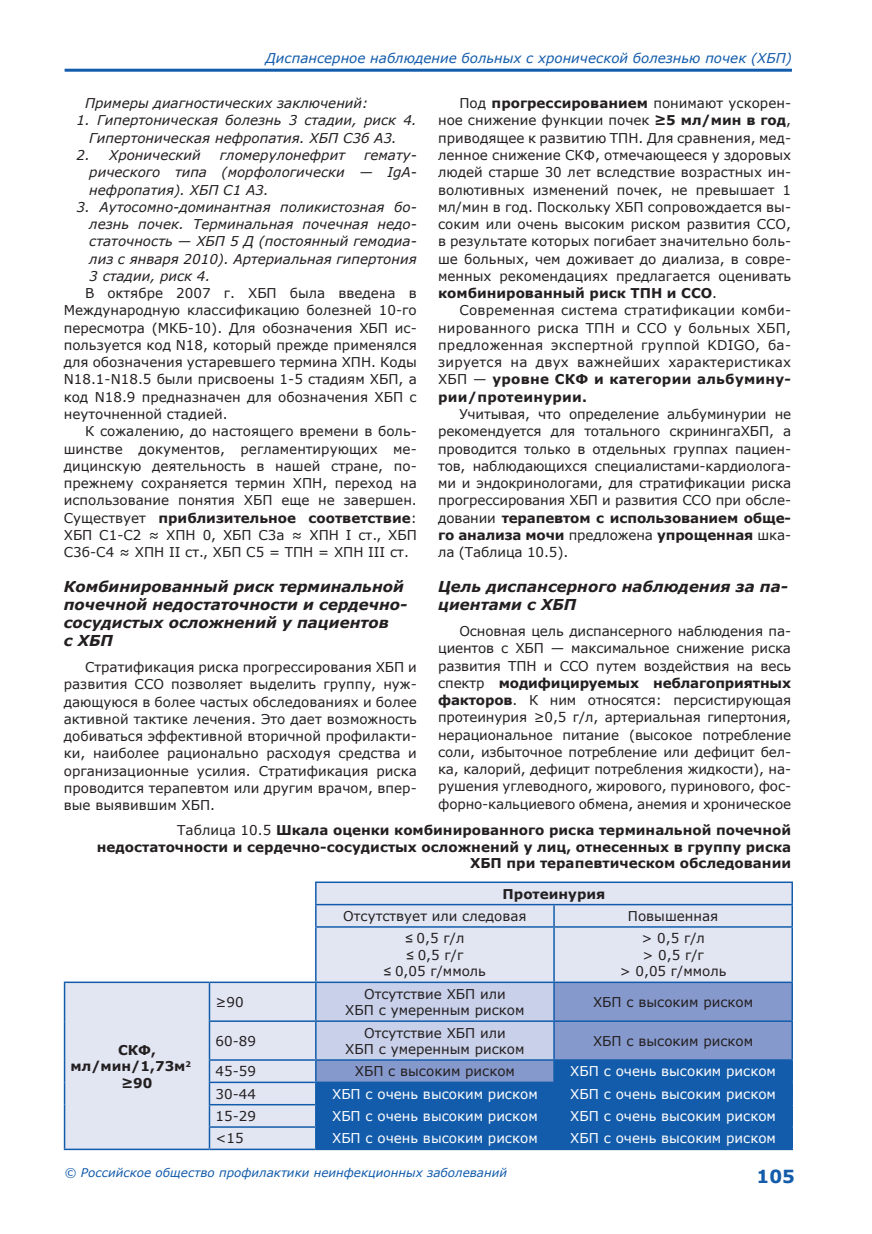
<style>
.page{position:relative;width:872px;height:1234px;background:#fff}
.page>*{position:absolute;margin:0;border:0;box-sizing:border-box;transform-origin:0 0}
.t1{font:700 18px "Verdana";color:#135cab}
.t2{font:italic 700 15px/18px "Verdana";color:#231f20}
.t3{font:13.5px/17.2px "Verdana";color:#231f20;text-align:justify}
.t4{font:italic 13.5px/17.2px "Verdana";color:#231f20;text-align:justify}
.t5{font:700 13.5px/16.2px "Verdana";color:#231f20;text-align:right}
.t6{font:13.5px "Verdana";color:#fff}
.t7{font:italic 13.5px "Verdana";color:#135cab}
.t8{font:italic 12px "Verdana";color:#135cab}
.s1{font-weight:700}
.s2{font-weight:400}
.s3{font-family:"Arial"}
</style>
<div class="page">
<hr style="left:65px;top:69px;width:727px;height:3px;background:#135cab">
<svg style="left:65px;top:882px;width:726px;height:266px;fill:#e2e6f3"></svg>
<hr style="left:791px;top:982px;width:2px;height:38px;background:#135cab">
<hr style="left:554px;top:1020px;width:239px;height:1px;background:#135cab">
<hr style="left:791px;top:1021px;width:2px;height:37px;background:#135cab">
<hr style="left:554px;top:1058px;width:239px;height:2px;background:#135cab">
<hr style="left:791px;top:1060px;width:2px;height:21px;background:#135cab">
<hr style="left:554px;top:1081px;width:239px;height:1px;background:#135cab">
<hr style="left:791px;top:1082px;width:2px;height:21px;background:#135cab">
<hr style="left:554px;top:1103px;width:239px;height:2px;background:#135cab">
<hr style="left:791px;top:1105px;width:2px;height:20px;background:#135cab">
<hr style="left:554px;top:1125px;width:239px;height:2px;background:#135cab">
<hr style="left:791px;top:1127px;width:2px;height:21px;background:#135cab">
<hr style="left:554px;top:1148px;width:239px;height:1px;background:#135cab">
<hr style="left:315px;top:881px;width:239px;height:1px;background:#135cab">
<hr style="left:554px;top:881px;width:239px;height:1px;background:#135cab">
<hr style="left:791px;top:882px;width:2px;height:21px;background:#135cab">
<hr style="left:315px;top:903px;width:239px;height:2px;background:#135cab">
<svg style="left:315px;top:882px;width:1px;height:44px"></svg>
<hr style="left:554px;top:903px;width:239px;height:2px;background:#135cab">
<hr style="left:553px;top:905px;width:2px;height:21px;background:#135cab">
<hr style="left:791px;top:905px;width:2px;height:21px;background:#135cab">
<hr style="left:315px;top:926px;width:239px;height:1px;background:#135cab">
<hr style="left:315px;top:927px;width:1px;height:54px;background:#135cab">
<hr style="left:554px;top:926px;width:239px;height:1px;background:#135cab">
<hr style="left:553px;top:927px;width:2px;height:54px;background:#135cab">
<hr style="left:791px;top:927px;width:2px;height:54px;background:#135cab">
<hr style="left:316px;top:981px;width:238px;height:1px;background:#135cab">
<hr style="left:554px;top:981px;width:239px;height:1px;background:#135cab">
<hr style="left:64px;top:981px;width:145px;height:1px;background:#135cab">
<hr style="left:64px;top:982px;width:1px;height:38px;background:#135cab">
<hr style="left:64px;top:1020px;width:1px;height:39px;background:#135cab">
<svg style="left:64px;top:1059px;width:1px;height:89px"></svg>
<hr style="left:64px;top:1148px;width:145px;height:1px;background:#135cab">
<hr style="left:209px;top:981px;width:107px;height:1px;background:#135cab">
<hr style="left:209px;top:982px;width:1px;height:38px;background:#135cab">
<hr style="left:209px;top:1020px;width:107px;height:1px;background:#135cab">
<hr style="left:209px;top:1021px;width:1px;height:37px;background:#135cab">
<hr style="left:209px;top:1058px;width:107px;height:2px;background:#135cab">
<hr style="left:209px;top:1081px;width:107px;height:1px;background:#135cab">
<hr style="left:209px;top:1103px;width:107px;height:2px;background:#135cab">
<hr style="left:209px;top:1125px;width:107px;height:2px;background:#135cab">
<svg style="left:209px;top:1060px;width:1px;height:88px"></svg>
<svg style="left:315px;top:982px;width:477px;height:167px;background:#5c87c2"></svg>
<hr style="left:209px;top:1148px;width:107px;height:1px;background:#135cab">
<p class="t7" style="left:266px;top:49px;width:527px">Диспансерное наблюдение больных с хронической болезнью почек (ХБП)</p>
<p class="t4" style="left:85px;top:94px;width:285px">Примеры диагностических заключений:</p>
<p class="t4" style="left:77px;top:112px;width:342px;text-align:center">1. Гипертоническая болезнь 3 стадии, риск 4.<br>Гипертоническая нефропатия. ХБП С3б А3.</p>
<p class="t4" style="left:77px;top:146px;width:126px">2. Хронический</p>
<p class="t4" style="left:220px;top:146px;width:127px">гломерулонефрит</p>
<p class="t3" style="left:438px;top:94px;width:354px;text-indent:21px">Под <span class="s1">прогрессированием</span> понимают ускорен&shy;ное снижение функции почек <span class="s1">≥5 мл/мин в год</span>, приводящее к развитию ТПН. Для сравнения, мед&shy;ленное снижение СКФ, отмечающееся у здоровых людей старше 30 лет вследствие возрастных ин&shy;волютивных изменений почек, не превышает 1 мл/мин в год. Поскольку ХБП сопровождается вы&shy;соким или очень высоким риском развития ССО, в результате которых погибает значительно боль&shy;ше больных, чем доживает до диализа, в совре&shy;менных рекомендациях предлагается оценивать <span class="s1">комбинированный риск ТПН и ССО</span>.</p>
<p class="t3" style="left:438px;top:302px;width:354px;text-indent:21px">Современная система стратификации комби&shy;нированного риска ТПН и ССО у больных ХБП, предложенная экспертной группой KDIGO, ба&shy;зируется на двух важнейших характеристиках ХБП — <span class="s1">уровне СКФ и категории альбумину&shy;рии/протеинурии.</span></p>
<p class="t3" style="left:438px;top:405px;width:354px;text-indent:21px">Учитывая, что определение альбуминурии не рекомендуется для тотального скринингаХБП, а проводится только в отдельных группах пациен&shy;тов, наблюдающихся специалистами-кардиолога&shy;ми и эндокринологами, для стратификации риска прогрессирования ХБП и развития ССО при обсле&shy;довании <span class="s1">терапевтом с использованием обще&shy;го анализа мочи</span> предложена <span class="s1">упрощенная</span> шка&shy;ла (Таблица 10.5).</p>
<p class="t2" style="left:438px;top:577px;width:351px">Цель диспансерного наблюдения за па&shy;циентами с ХБП</p>
<p class="t3" style="left:438px;top:622px;width:354px;text-indent:21px">Основная цель диспансерного наблюдения па&shy;циентов с ХБП — максимальное снижение риска развития ТПН и ССО путем воздействия на весь спектр <span class="s1">модифицируемых неблагоприятных факторов</span>. К ним относятся: персистирующая протеинурия ≥0,5 г/л, артериальная гипертония, нерациональное питание (высокое потребление соли, избыточное потребление или дефицит бел&shy;ка, калорий, дефицит потребления жидкости), на&shy;рушения углеводного, жирового, пуринового, фос&shy;форно-кальциевого обмена, анемия и хроническое</p>
<p class="t5" style="left:97px;top:822px;width:696px"><span class="s2">Таблица 10.5</span> Шкала оценки комбинированного риска терминальной почечной недостаточности и сердечно-сосудистых осложнений у лиц, отнесенных в группу риска<br>ХБП при терапевтическом обследовании</p>
<p class="t5" style="left:502px;top:885px;width:104px">Протеинурия</p>
<p class="t3" style="left:343px;top:907px;width:185px">Отсутствует или следовая</p>
<p class="t3" style="left:628px;top:907px;width:92px">Повышенная</p>
<p class="t3" style="left:384px;top:929px;width:104px;line-height:16.5px;text-align:center"><span class="s3">≤</span> 0,5 г/л<br><span class="s3">≤</span> 0,5 г/г<br><span class="s3">≤</span> 0,05 г/ммоль</p>
<p class="t3" style="left:619px;top:929px;width:108px;line-height:16.5px;text-align:center">&gt; 0,5 г/л<br>&gt; 0,5 г/г<br>&gt; 0,05 г/ммоль</p>
<p class="t4" style="left:89px;top:146px;width:329px;text-indent:275px">гемату&shy;рического типа (морфологически — IgA&shy;нефропатия). ХБП С1 А3.</p>
<p class="t4" style="left:89px;top:198px;width:329px;text-indent:-13px">3. Аутосомно-доминантная поликистозная бо&shy;лезнь почек. Терминальная почечная недо&shy;статочность — ХБП 5 Д (постоянный гемодиа&shy;лиз с января 2010). Артериальная гипертония 3 стадии, риск 4.</p>
<p class="t3" style="left:64px;top:284px;width:354px;text-indent:21px">В октябре 2007 г. ХБП была введена в Международную классификацию болезней 10-го пересмотра (МКБ-10). Для обозначения ХБП ис&shy;пользуется код N18, который прежде применялся для обозначения устаревшего термина ХПН. Коды N18.1-N18.5 были присвоены 1-5 стадиям ХБП, а код N18.9 предназначен для обозначения ХБП с неуточненной стадией.</p>
<p class="t3" style="left:64px;top:422px;width:354px;text-indent:21px">К сожалению, до настоящего времени в боль&shy;шинстве документов, регламентирующих ме&shy;дицинскую деятельность в нашей стране, по&shy;прежнему сохраняется термин ХПН, переход на использование понятия ХБП еще не завершен.<br>Существует <span class="s1">приблизительное соответствие</span>:<br>ХБП С1-С2 ≈ ХПН 0, ХБП С3а ≈ ХПН I ст., ХБП С3б-С4 ≈ ХПН II ст., ХБП С5 = ТПН = ХПН III ст.</p>
<p class="t2" style="left:64px;top:577px;width:345px">Комбинированный риск терминальной почечной недостаточности и сердечно&shy;сосудистых осложнений у пациентов<br>с ХБП</p>
<p class="t3" style="left:64px;top:658px;width:354px;text-indent:21px">Стратификация риска прогрессирования ХБП и развития ССО позволяет выделить группу, нуж&shy;дающуюся в более частых обследованиях и более активной тактике лечения. Это дает возможность добиваться эффективной вторичной профилакти&shy;ки, наиболее рационально расходуя средства и организационные усилия. Стратификация риска проводится терапевтом или другим врачом, впер&shy;вые выявившим ХБП.</p>
<p class="t5" style="left:118px;top:1040px;width:39px">СКФ,</p>
<p class="t5" style="left:71px;top:1057px;width:122px">мл/мин/1,73м<sup>2</sup></p>
<p class="t5" style="left:122px;top:1073px;width:32px">≥90</p>
<p class="t3" style="left:215px;top:992px;width:30px">≥90</p>
<p class="t3" style="left:345px;top:985px;width:181px;line-height:16.5px;text-align:center">Отсутствие ХБП или<br>ХБП с умеренным риском</p>
<p class="t3" style="left:593px;top:992px;width:162px">ХБП с высоким риском</p>
<p class="t3" style="left:215px;top:1031px;width:42px">60-89</p>
<p class="t3" style="left:345px;top:1023px;width:181px;line-height:16.5px;text-align:center">Отсутствие ХБП или<br>ХБП с умеренным риском</p>
<p class="t3" style="left:593px;top:1031px;width:162px">ХБП с высоким риском</p>
<p class="t3" style="left:215px;top:1062px;width:42px">45-59</p>
<p class="t3" style="left:355px;top:1062px;width:162px">ХБП с высоким риском</p>
<p class="t6" style="left:570px;top:1061px;width:207px">ХБП с очень высоким риском</p>
<p class="t3" style="left:215px;top:1084px;width:42px">30-44</p>
<p class="t6" style="left:332px;top:1084px;width:207px">ХБП с очень высоким риском</p>
<p class="t6" style="left:570px;top:1084px;width:207px">ХБП с очень высоким риском</p>
<p class="t3" style="left:215px;top:1107px;width:42px">15-29</p>
<p class="t6" style="left:332px;top:1106px;width:207px">ХБП с очень высоким риском</p>
<p class="t6" style="left:570px;top:1106px;width:207px">ХБП с очень высоким риском</p>
<p class="t3" style="left:215px;top:1129px;width:30px">&lt;15</p>
<p class="t6" style="left:332px;top:1128px;width:207px">ХБП с очень высоким риском</p>
<p class="t6" style="left:570px;top:1128px;width:207px">ХБП с очень высоким риском</p>
<p class="t8" style="left:65px;top:1164px;width:444px">© Российское общество профилактики неинфекционных заболеваний</p>
<h1 class="t1" style="left:756px;top:1162px;width:40px">105</h1>
</div>
